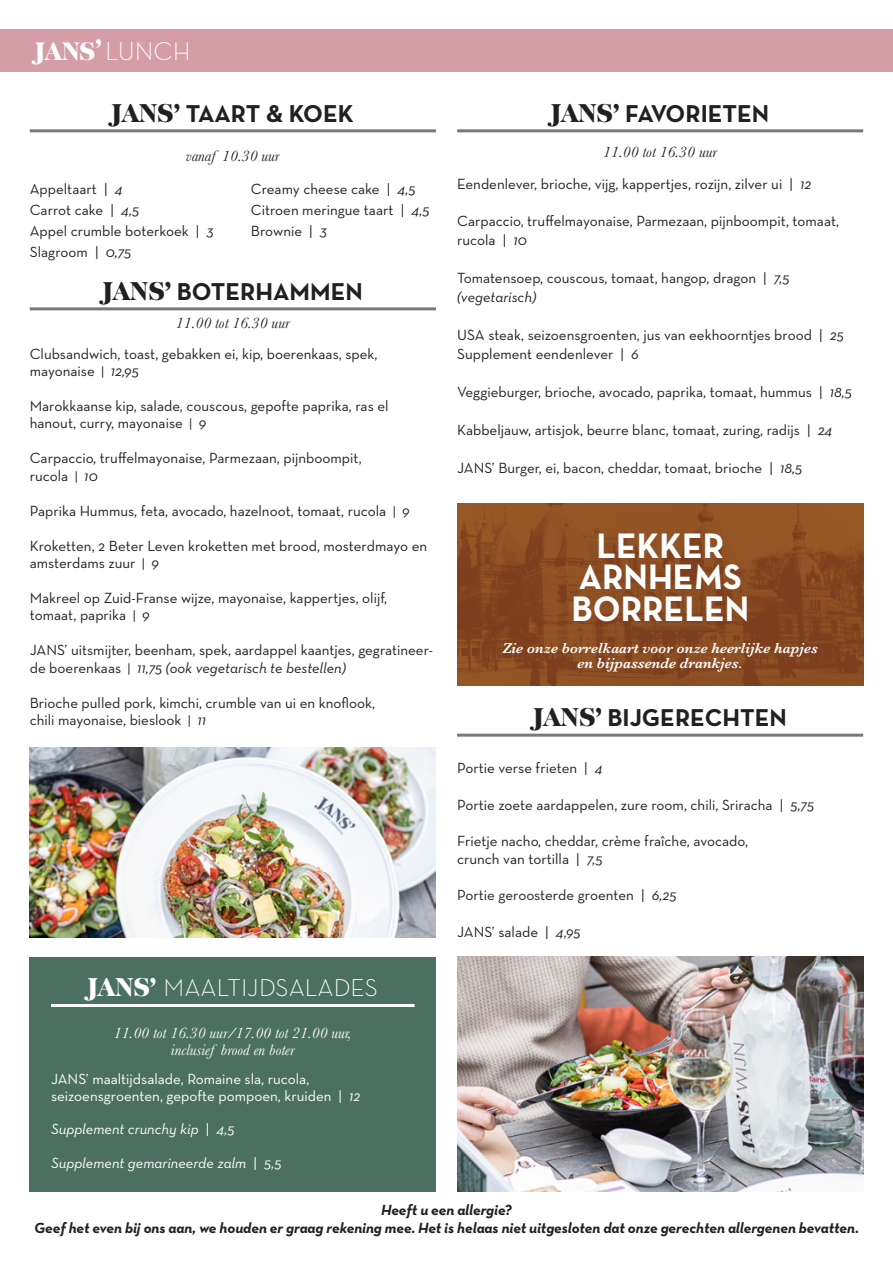
<style>
.page{position:relative;width:893px;height:1263px;background:#fff}
.page>*{position:absolute;margin:0;border:0;box-sizing:border-box;transform-origin:0 0}
.t1{font:36px "Neutra Text Bold Alt";color:#fff}
.t2{font:700 24.75px "Neutra Text";color:#231f20}
.t3{font:300 24.75px "Neutra Text";color:#fff}
.t4{font:800 24.3px "Baskerville";color:#fff}
.tijd_rechtslijnend{font:italic 15.75px/16.5px "Baskerville";color:#fff;text-align:center}
.tijd_rechtslijnend-2{font:italic 15.75px "Baskerville";color:#231f20}
.t5{font:15px/17.4px "Neutra Text";color:#231f20}
.t6{font:italic 700 15px "Neutra Text";letter-spacing:-.005em;color:#231f20}
.t7{font:15px/16.5px "Neutra Text";color:#fff}
.tijd_rechtslijnend-3{font:italic 600 15px/15px "Baskerville";color:#fff;text-align:center}
.t8{font:italic 15px "Neutra Text";color:#fff}
.s1{font-family:"Neutra Text";font-weight:300;font-size:26.1px}
.s2{font-family:"Baskerville";font-weight:800}
.s3{font-style:italic}
.s4{font-size:13.5px}
.s5{font-style:normal}
</style>
<div class="page">
<img style="left:30px;top:747px;width:406px;height:190px">
<hr style="left:30px;top:307px;width:406px;height:3px;background:#76787b">
<div style="left:0;top:30px;width:893px;height:42px;background:#d59da5"></div>
<hr style="left:457px;top:734px;width:406px;height:3px;background:#76787b">
<img style="left:457px;top:504px;width:406px;height:182px">
<hr style="left:457px;top:129px;width:406px;height:3px;background:#76787b">
<img style="left:457px;top:957px;width:406px;height:235px">
<div style="left:30px;top:957px;width:406px;height:235px;background:#4b7061"></div>
<hr style="left:51px;top:1004px;width:364px;height:3px;background:#fff">
<hr style="left:30px;top:129px;width:406px;height:3px;background:#76787b">
<p class="t4" style="left:35px;top:36px;width:157px">JANS’<span class="s1">LUNCH</span></p>
<p class="t2" style="left:112px;top:98px;width:244px"><span class="s2">JANS’</span> TAART &amp; KOEK</p>
<p class="tijd_rechtslijnend-2" style="left:186px;top:145px;width:95px">vanaf 10.30 uur</p>
<p class="t5" style="left:30px;top:180px;width:94px">Appeltaart | <span class="s3">4</span></p>
<p class="t5" style="left:251px;top:180px;width:166px">Creamy cheese cake | <span class="s3">4,5</span></p>
<p class="t5" style="left:30px;top:201px;width:111px">Carrot cake | <span class="s3">4,5</span></p>
<p class="t5" style="left:251px;top:201px;width:180px">Citroen meringue taart | <span class="s3">4,5</span></p>
<p class="t5" style="left:30px;top:222px;width:186px">Appel crumble boterkoek | <span class="s3">3</span></p>
<p class="t5" style="left:251px;top:222px;width:78px">Brownie | <span class="s3">3</span></p>
<p class="t5" style="left:30px;top:243px;width:103px">Slagroom | <span class="s3">0,75</span></p>
<p class="t2" style="left:103px;top:276px;width:261px"><span class="s2">JANS’</span> BOTERHAMMEN</p>
<p class="tijd_rechtslijnend-2" style="left:176px;top:313px;width:115px">11.00 tot 16.30 uur</p>
<p class="t5" style="left:30px;top:345px;width:349px">Clubsandwich, toast, gebakken ei, kip, boerenkaas, spek, mayonaise <span class="s4">|</span> <span class="s3">12,95</span></p>
<p class="t5" style="left:30px;top:397px;width:360px">Marokkaanse kip, salade, couscous, gepofte paprika, ras el hanout, curry, mayonaise <span class="s4">|</span> <span class="s3">9</span></p>
<p class="t5" style="left:30px;top:449px;width:333px">Carpaccio, truffelmayonaise, Parmezaan, pijnboompit, rucola <span class="s4">|</span> <span class="s3">10</span></p>
<p class="t5" style="left:30px;top:502px;width:382px">Paprika Hummus, feta, avocado, hazelnoot, tomaat, rucola <span class="s4">|</span> <span class="s3">9</span></p>
<p class="t5" style="left:30px;top:536px;width:399px">Kroketten, 2 Beter Leven kroketten met brood, mosterdmayo en amsterdams zuur <span class="s4">|</span> <span class="s3">9</span></p>
<p class="t5" style="left:30px;top:589px;width:359px">Makreel op Zuid-Franse wijze, mayonaise, kappertjes, olijf, tomaat, paprika <span class="s4">|</span> <span class="s3">9</span></p>
<p class="t5" style="left:30px;top:641px;width:405px">JANS’ uitsmijter, beenham, spek, aardappel kaantjes, gegratineer&shy;de boerenkaas <span class="s4">|</span> <span class="s3">11,75 (ook vegetarisch te bestellen)</span></p>
<p class="t5" style="left:30px;top:693px;width:347px">Brioche pulled pork, kimchi, crumble van ui en knoflook, chili mayonaise, bieslook <span class="s4">|</span> <span class="s3">11</span></p>
<p class="t3" style="left:88px;top:973px;width:291px"><span class="s2">JANS’</span> MAALTIJDSALADES</p>
<p class="tijd_rechtslijnend" style="left:114px;top:1025px;width:239px">11.00 tot 16.30 uur/17.00 tot 21.00 uur, inclusief brood en boter</p>
<p class="t7" style="left:51px;top:1071px;width:311px">JANS’ maaltijdsalade, Romaine sla, rucola, seizoensgroenten, gepofte pompoen, kruiden | <span class="s3">12</span></p>
<p class="t8" style="left:51px;top:1120px;width:185px">Supplement crunchy kip <span class="s5">|</span> 4,5</p>
<p class="t8" style="left:51px;top:1153px;width:232px">Supplement gemarineerde zalm <span class="s5">|</span> 5,5</p>
<p class="t2" style="left:551px;top:98px;width:220px"><span class="s2">JANS’</span> FAVORIETEN</p>
<p class="tijd_rechtslijnend-2" style="left:603px;top:141px;width:115px">11.00 tot 16.30 uur</p>
<p class="t5" style="left:457px;top:174px;width:355px">Eendenlever, brioche, vijg, kappertjes, rozijn, zilver ui | <span class="s3">12</span></p>
<p class="t5" style="left:457px;top:212px;width:384px;line-height:19px">Carpaccio, truffelmayonaise, Parmezaan, pijnboompit, tomaat, rucola | <span class="s3">10</span></p>
<p class="t5" style="left:457px;top:269px;width:334px;line-height:19px">Tomatensoep, couscous, tomaat, hangop, dragon | <span class="s3">7,5 (vegetarisch)</span></p>
<p class="t5" style="left:457px;top:326px;width:388px">USA steak, seizoensgroenten, jus van eekhoorntjes brood | <span class="s3">25</span></p>
<p class="t5" style="left:457px;top:345px;width:183px">Supplement eendenlever | <span class="s3">6</span></p>
<p class="t5" style="left:457px;top:383px;width:396px">Veggieburger, brioche, avocado, paprika, tomaat, hummus | <span class="s3">18,5</span></p>
<p class="t5" style="left:457px;top:421px;width:377px">Kabbeljauw, artisjok, beurre blanc, tomaat, zuring, radijs | <span class="s3">24</span></p>
<p class="t5" style="left:457px;top:459px;width:347px">JANS’ Burger, ei, bacon, cheddar, tomaat, brioche | <span class="s3">18,5</span></p>
<p class="t1" style="left:596px;top:523px;width:129px">LEKKER</p>
<p class="t1" style="left:579px;top:555px;width:164px">ARNHEMS</p>
<p class="t1" style="left:571px;top:586px;width:179px">BORRELEN</p>
<p class="tijd_rechtslijnend-3" style="left:502px;top:640px;width:317px">Zie onze borrelkaart voor onze heerlijke hapjes en bijpassende drankjes.</p>
<p class="t2" style="left:533px;top:702px;width:255px"><span class="s2">JANS’</span> BIJGERECHTEN</p>
<p class="t5" style="left:457px;top:759px;width:147px">Portie verse frieten | <span class="s3">4</span></p>
<p class="t5" style="left:457px;top:795px;width:359px">Portie zoete aardappelen, zure room, chili, Sriracha | <span class="s3">5,75</span></p>
<p class="t5" style="left:457px;top:831px;width:293px;line-height:18.1px">Frietje nacho, cheddar, crème fraîche, avocado, crunch van tortilla | <span class="s3">7,5</span></p>
<p class="t5" style="left:457px;top:886px;width:221px">Portie geroosterde groenten | <span class="s3">6,25</span></p>
<p class="t5" style="left:457px;top:922px;width:125px">JANS’ salade | <span class="s3">4,95</span></p>
<p class="t6" style="left:381px;top:1201px;width:132px">Heeft u een allergie?</p>
<p class="t6" style="left:34px;top:1219px;width:826px">Geef het even bij ons aan, we houden er graag rekening mee. Het is helaas niet uitgesloten dat onze gerechten allergenen bevatten.</p>
</div>
